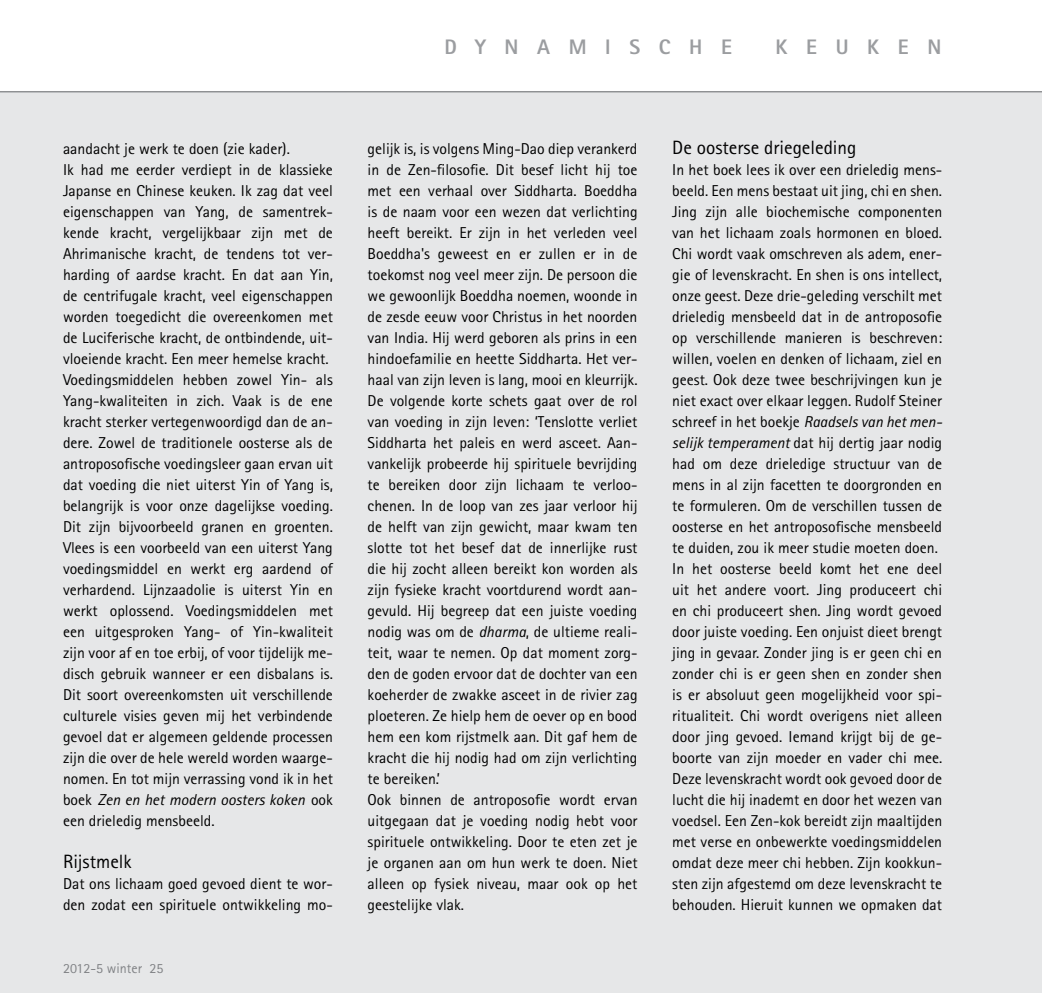
<style>
.page{position:relative;width:1042px;height:993px;background:#fff}
.page>*{position:absolute;margin:0;border:0;box-sizing:border-box;transform-origin:0 0}
.t1{font:800 21px "Rotis Sans Serif";color:#9b9da0}
.t2{font:19.25px "Rotis Sans Serif";color:#000}
.t3{font:15.75px/21px "Rotis Sans Serif";color:#000}
.t4{font:14px "Rotis Sans Serif";color:#808285}
.s1{font-style:italic}
</style>
<div class="page">
<div style="left:0;top:92px;width:1042px;height:900px;background:#e6e7e8"></div>
<hr style="left:0;top:91px;width:1042px;height:1px;background:#8a8c8e">
<h1 class="t1" style="left:444px;top:34px;width:30px">DYNAMISCHE</h1>
<h1 class="t1" style="left:775px;top:34px;width:29px">KEUKEN</h1>
<p class="t3" style="left:63px;top:138px;width:271px">aandacht je werk te doen (zie kader).<br>Ik had me eerder verdiept in de klassieke Japanse en Chinese keuken. Ik zag dat veel eigenschappen van Yang, de samentrek&shy;kende kracht, vergelijkbaar zijn met de Ahrimanische kracht, de tendens tot ver&shy;harding of aardse kracht. En dat aan Yin, de centrifugale kracht, veel eigenschappen worden toegedicht die overeenkomen met de Luciferische kracht, de ontbindende, uit&shy;vloeiende kracht. Een meer hemelse kracht.<br>Voedingsmiddelen hebben zowel Yin- als Yang-kwaliteiten in zich. Vaak is de ene kracht sterker vertegenwoordigd dan de an&shy;dere. Zowel de traditionele oosterse als de antroposofische voedingsleer gaan ervan uit dat voeding die niet uiterst Yin of Yang is, belangrijk is voor onze dagelijkse voeding.<br>Dit zijn bijvoorbeeld granen en groenten.<br>Vlees is een voorbeeld van een uiterst Yang voedingsmiddel en werkt erg aardend of verhardend. Lijnzaadolie is uiterst Yin en werkt oplossend. Voedingsmiddelen met een uitgesproken Yang- of Yin-kwaliteit zijn voor af en toe erbij, of voor tijdelijk me&shy;disch gebruik wanneer er een disbalans is.<br>Dit soort overeenkomsten uit verschillende culturele visies geven mij het verbindende gevoel dat er algemeen geldende processen zijn die over de hele wereld worden waarge&shy;nomen. En tot mijn verrassing vond ik in het boek <span class="s1">Zen en het modern oosters koken</span> ook een drieledig mensbeeld.</p>
<p class="t2" style="left:63px;top:850px;width:70px">Rijstmelk</p>
<p class="t3" style="left:63px;top:873px;width:271px">Dat ons lichaam goed gevoed dient te wor&shy;den zodat een spirituele ontwikkeling mo-</p>
<p class="t4" style="left:63px;top:959px;width:102px">2012-5 winter 25</p>
<p class="t3" style="left:368px;top:138px;width:271px">gelijk is, is volgens Ming-Dao diep verankerd in de Zen-filosofie. Dit besef licht hij toe met een verhaal over Siddharta. Boeddha is de naam voor een wezen dat verlichting heeft bereikt. Er zijn in het verleden veel Boeddha's geweest en er zullen er in de toekomst nog veel meer zijn. De persoon die we gewoonlijk Boeddha noemen, woonde in de zesde eeuw voor Christus in het noorden van India. Hij werd geboren als prins in een hindoefamilie en heette Siddharta. Het ver&shy;haal van zijn leven is lang, mooi en kleurrijk.<br>De volgende korte schets gaat over de rol van voeding in zijn leven: ‘Tenslotte verliet Siddharta het paleis en werd asceet. Aan&shy;vankelijk probeerde hij spirituele bevrijding te bereiken door zijn lichaam te verloo&shy;chenen. In de loop van zes jaar verloor hij de helft van zijn gewicht, maar kwam ten slotte tot het besef dat de innerlijke rust die hij zocht alleen bereikt kon worden als zijn fysieke kracht voortdurend wordt aan&shy;gevuld. Hij begreep dat een juiste voeding nodig was om de <span class="s1">dharma</span>, de ultieme reali&shy;teit, waar te nemen. Op dat moment zorg&shy;den de goden ervoor dat de dochter van een koeherder de zwakke asceet in de rivier zag ploeteren. Ze hielp hem de oever op en bood hem een kom rijstmelk aan. Dit gaf hem de kracht die hij nodig had om zijn verlichting te bereiken.’<br>Ook binnen de antroposofie wordt ervan uitgegaan dat je voeding nodig hebt voor spirituele ontwikkeling. Door te eten zet je je organen aan om hun werk te doen. Niet alleen op fysiek niveau, maar ook op het geestelijke vlak.</p>
<p class="t2" style="left:672px;top:136px;width:186px">De oosterse driegeleding</p>
<p class="t3" style="left:672px;top:159px;width:271px">In het boek lees ik over een drieledig mens&shy;beeld. Een mens bestaat uit jing, chi en shen.<br>Jing zijn alle biochemische componenten van het lichaam zoals hormonen en bloed.<br>Chi wordt vaak omschreven als adem, ener&shy;gie of levenskracht. En shen is ons intellect, onze geest. Deze drie-geleding verschilt met drieledig mensbeeld dat in de antroposofie op verschillende manieren is beschreven: willen, voelen en denken of lichaam, ziel en geest. Ook deze twee beschrijvingen kun je niet exact over elkaar leggen. Rudolf Steiner schreef in het boekje <span class="s1">Raadsels van het men&shy;selijk temperament</span> dat hij dertig jaar nodig had om deze drieledige structuur van de mens in al zijn facetten te doorgronden en te formuleren. Om de verschillen tussen de oosterse en het antroposofische mensbeeld te duiden, zou ik meer studie moeten doen.<br>In het oosterse beeld komt het ene deel uit het andere voort. Jing produceert chi en chi produceert shen. Jing wordt gevoed door juiste voeding. Een onjuist dieet brengt jing in gevaar. Zonder jing is er geen chi en zonder chi is er geen shen en zonder shen is er absoluut geen mogelijkheid voor spi&shy;ritualiteit. Chi wordt overigens niet alleen door jing gevoed. Iemand krijgt bij de ge&shy;boorte van zijn moeder en vader chi mee.<br>Deze levenskracht wordt ook gevoed door de lucht die hij inademt en door het wezen van voedsel. Een Zen-kok bereidt zijn maaltijden met verse en onbewerkte voedingsmiddelen omdat deze meer chi hebben. Zijn kookkun&shy;sten zijn afgestemd om deze levenskracht te behouden. Hieruit kunnen we opmaken dat</p>
</div>
